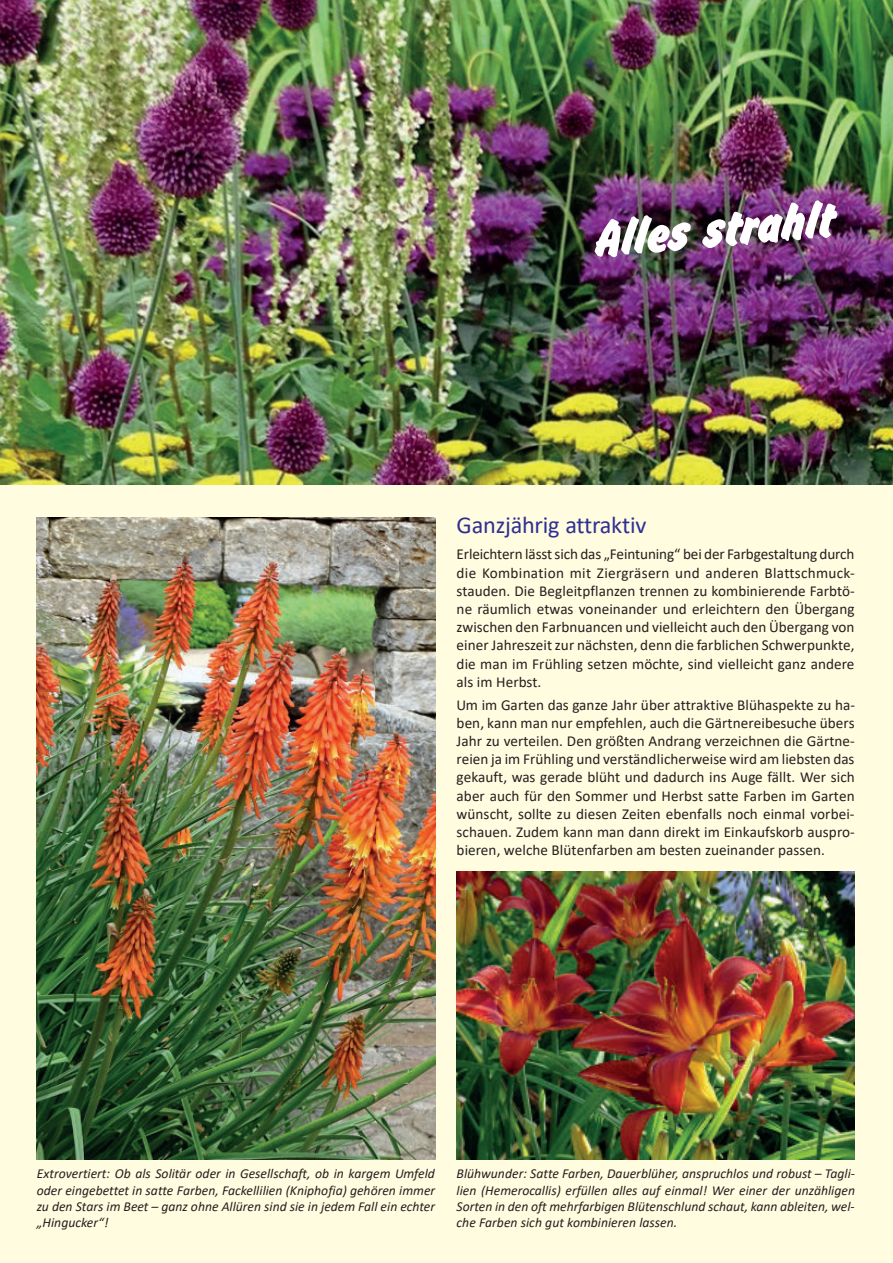
<style>
.page{position:relative;width:893px;height:1263px;background:#fff}
.page>*{position:absolute;margin:0;border:0;box-sizing:border-box;transform-origin:0 0}
.t1{font:54.75px "Flash D Bol";color:#fff}
.t2{font:24.3px "Calibri";letter-spacing:-.01em;color:#2e3092}
.t3{font:15.15px/18.3px "Calibri";letter-spacing:.005em;color:#231f20;text-align:justify}
.t4{font:italic 13.65px/16.4px "Calibri";color:#231f20;text-align:justify}
</style>
<div class="page">
<div style="left:0;top:485px;width:893px;height:778px;background:#fffce0"></div>
<img style="left:0;top:0;width:893px;height:485px">
<img style="left:37px;top:518px;width:398px;height:641px">
<img style="left:457px;top:871px;width:398px;height:288px">
<h1 class="t1" style="left:594px;top:206px;width:242px;rotate:-5deg">Alles strahlt</h1>
<h2 class="t2" style="left:457px;top:514px;width:191px">Ganzjährig attraktiv</h2>
<p class="t3" style="left:457px;top:545px;width:400px">Erleichtern lässt sich das „Feintuning“ bei der Farbgestaltung durch die Kombination mit Ziergräsern und anderen Blattschmuck&shy;stauden. Die Begleitpflanzen trennen zu kombinierende Farbtö&shy;ne räumlich etwas voneinander und erleichtern den Übergang zwischen den Farbnuancen und vielleicht auch den Übergang von einer Jahreszeit zur nächsten, denn die farblichen Schwerpunkte, die man im Frühling setzen möchte, sind vielleicht ganz andere als im Herbst.</p>
<p class="t3" style="left:457px;top:696px;width:400px">Um im Garten das ganze Jahr über attraktive Blühaspekte zu ha&shy;ben, kann man nur empfehlen, auch die Gärtnereibesuche übers Jahr zu verteilen. Den größten Andrang verzeichnen die Gärtne&shy;reien ja im Frühling und verständlicherweise wird am liebsten das gekauft, was gerade blüht und dadurch ins Auge fällt. Wer sich aber auch für den Sommer und Herbst satte Farben im Garten wünscht, sollte zu diesen Zeiten ebenfalls noch einmal vorbei&shy;schauen. Zudem kann man dann direkt im Einkaufskorb auspro&shy;bieren, welche Blütenfarben am besten zueinander passen.</p>
<p class="t4" style="left:37px;top:1166px;width:400px">Extrovertiert: Ob als Solitär oder in Gesellschaft, ob in kargem Umfeld oder eingebettet in satte Farben, Fackellilien (Kniphofia) gehören immer zu den Stars im Beet – ganz ohne Allüren sind sie in jedem Fall ein echter „Hingucker“!</p>
<p class="t4" style="left:457px;top:1166px;width:400px">Blühwunder: Satte Farben, Dauerblüher, anspruchlos und robust – Tagli&shy;lien (Hemerocallis) erfüllen alles auf einmal! Wer einer der unzähligen Sorten in den oft mehrfarbigen Blütenschlund schaut, kann ableiten, wel&shy;che Farben sich gut kombinieren lassen.</p>
</div>
